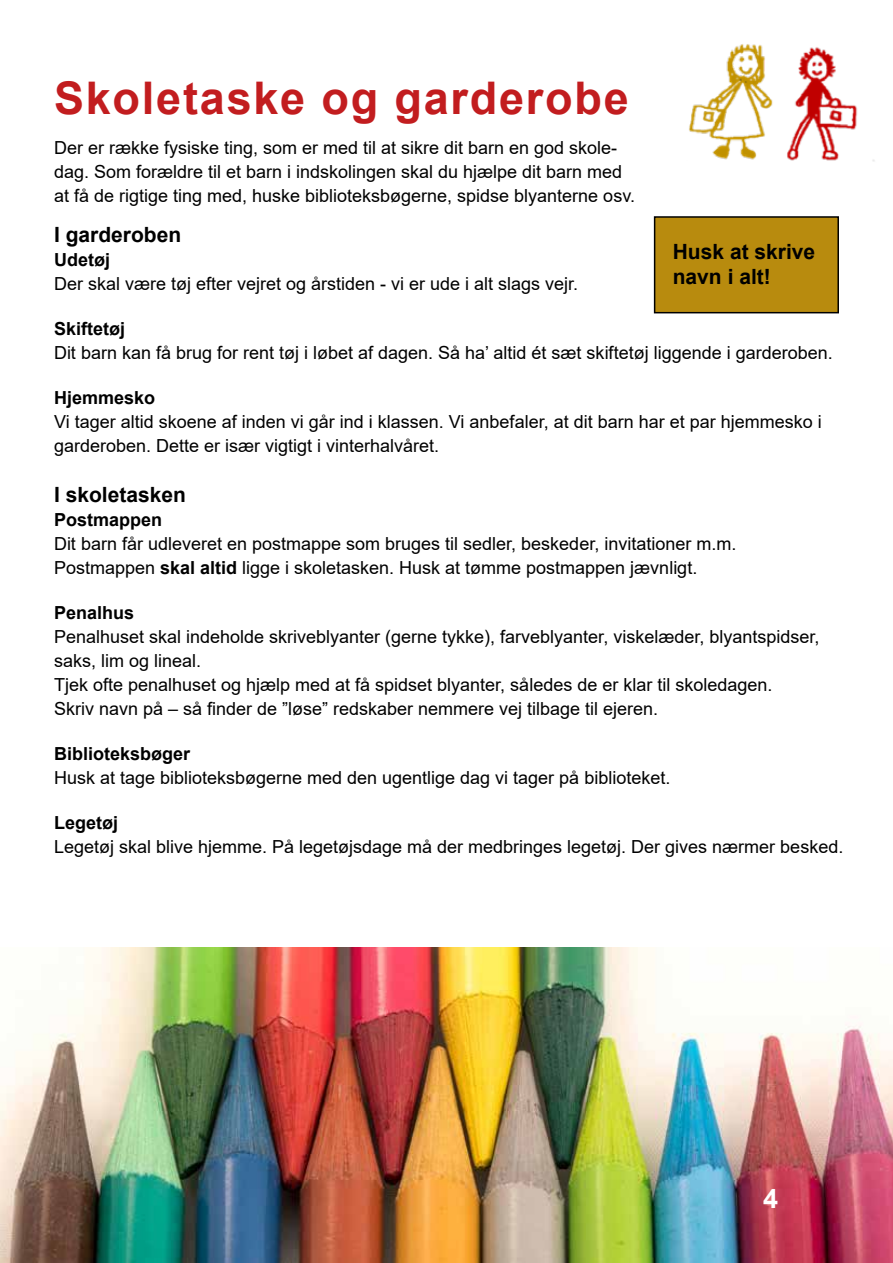
<style>
.page{position:relative;width:893px;height:1263px;background:#fff}
.page>*{position:absolute;margin:0;border:0;box-sizing:border-box;transform-origin:0 0}
.t1{font:700 45px "Arial";letter-spacing:.04em;color:#c21d1f}
.t2{font:700 27px "Arial";color:#fff}
.t3{font:700 21px/25.2px "Arial";color:#000}
.t4{font:18px/24px "Arial";color:#000}
.t5{font:700 18px "Arial";color:#000}
.s1{font-weight:700}
</style>
<div class="page">
<img style="left:689px;top:44px;width:186px;height:118px">
<img style="left:0;top:947px;width:893px;height:316px">
<div style="left:655px;top:217px;width:183px;height:96px;background:#b88b0e"></div>
<div style="left:654px;top:216px;width:185px;height:97px;border:2px solid #000"></div>
<h1 class="t1" style="left:54px;top:66px;width:576px">Skoletaske og garderobe</h1>
<p class="t4" style="left:54px;top:135px;width:583px">Der er række fysiske ting, som er med til at sikre dit barn en god skole&shy;dag. Som forældre til et barn i indskolingen skal du hjælpe dit barn med at få de rigtige ting med, huske biblioteksbøgerne, spidse blyanterne osv.</p>
<p class="t3" style="left:54px;top:223px;width:129px">I garderoben</p>
<p class="t5" style="left:54px;top:247px;width:57px">Udetøj</p>
<p class="t4" style="left:54px;top:272px;width:526px">Der skal være tøj efter vejret og årstiden - vi er ude i alt slags vejr.</p>
<p class="t5" style="left:54px;top:316px;width:73px">Skiftetøj</p>
<p class="t4" style="left:54px;top:341px;width:780px">Dit barn kan få brug for rent tøj i løbet af dagen. Så ha’ altid ét sæt skiftetøj liggende i garderoben.</p>
<p class="t5" style="left:54px;top:385px;width:103px">Hjemmesko</p>
<p class="t4" style="left:54px;top:410px;width:769px">Vi tager altid skoene af inden vi går ind i klassen. Vi anbefaler, at dit barn har et par hjemmesko i garderoben. Dette er især vigtigt i vinterhalvåret.</p>
<p class="t3" style="left:54px;top:482px;width:133px">I skoletasken</p>
<p class="t5" style="left:54px;top:506px;width:110px">Postmappen</p>
<p class="t4" style="left:54px;top:531px;width:684px">Dit barn får udleveret en postmappe som bruges til sedler, beskeder, invitationer m.m.<br>Postmappen <span class="s1">skal altid</span> ligge i skoletasken. Husk at tømme postmappen jævnligt.</p>
<p class="t5" style="left:54px;top:599px;width:82px">Penalhus</p>
<p class="t4" style="left:54px;top:624px;width:767px">Penalhuset skal indeholde skriveblyanter (gerne tykke), farveblyanter, viskelæder, blyantspidser, saks, lim og lineal.<br>Tjek ofte penalhuset og hjælp med at få spidset blyanter, således de er klar til skoledagen.<br>Skriv navn på – så finder de ”løse” redskaber nemmere vej tilbage til ejeren.</p>
<p class="t5" style="left:54px;top:740px;width:138px">Biblioteksbøger</p>
<p class="t4" style="left:54px;top:765px;width:618px">Husk at tage biblioteksbøgerne med den ugentlige dag vi tager på biblioteket.</p>
<p class="t5" style="left:54px;top:809px;width:66px">Legetøj</p>
<p class="t4" style="left:54px;top:834px;width:791px">Legetøj skal blive hjemme. På legetøjsdage må der medbringes legetøj. Der gives nærmer besked.</p>
<p class="t3" style="left:673px;top:240px;width:144px">Husk at skrive navn i alt!</p>
<h2 class="t2" style="left:763px;top:1179px;width:17px">4</h2>
</div>
